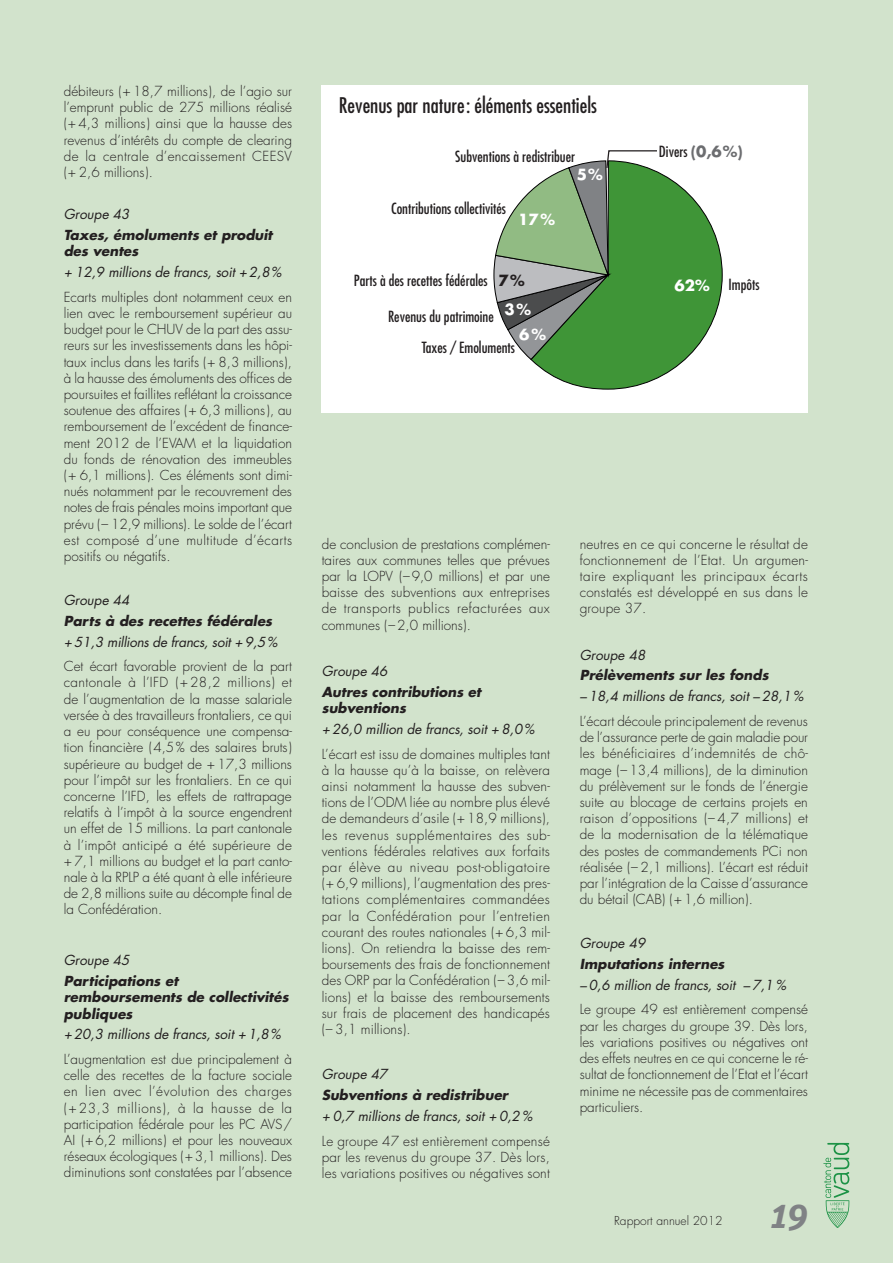
<style>
.page{position:relative;width:893px;height:1263px;background:#d2e3cc}
.page>*{position:absolute;margin:0;border:0;box-sizing:border-box;transform-origin:0 0}
.t1{font:italic 700 36px "Unit";color:#808285}
.Titre_de_graphique{font:condensed 21px "Futura";color:#231f20}
.t2{font:condensed 15px "Futura";color:#231f20}
.t3{font:700 15px "Futura";color:#fff}
.t4{font:700 15px/29.4px "Futura";color:#231f20;text-align:center}
.Texte{font:300 13.5px/16.2px "Futura";color:#231f20;text-align:justify}
.Intertitre_Comptes{font:italic 13.5px "Futura";letter-spacing:-.01em;color:#231f20}
.Intetitre_Comptes{font:italic 700 13.5px/16.5px "Futura";color:#231f20}
.t5{font:300 12px "Futura";color:#231f20}
.s1{color:#fff}
.s2{font-weight:700;font-stretch:normal;color:#6c6d70}
</style>
<div class="page">
<svg style="left:823px;top:1143px;width:26px;height:85px"></svg>
<div style="left:322px;top:86px;width:486px;height:327px;background:#fff"></div>
<svg style="left:493px;top:150px;width:230px;height:240px"></svg>
<p class="Texte" style="left:64px;top:83px;width:230px">débiteurs (+ 18,7 millions), de l’agio sur l’emprunt public de 275 millions réalisé (+ 4,3 millions) ainsi que la hausse des revenus d’intérêts du compte de clearing de la centrale d’encaissement CEESV (+ 2,6 millions).</p>
<p class="Intertitre_Comptes" style="left:64px;top:205px;width:67px">Groupe 43</p>
<p class="Intetitre_Comptes" style="left:64px;top:226px;width:210px">Taxes, émoluments et produit des ventes</p>
<p class="Intertitre_Comptes" style="left:64px;top:263px;width:219px">+ 12,9 millions de francs, soit +2,8%</p>
<p class="Texte" style="left:64px;top:289px;width:230px">Ecarts multiples dont notamment ceux en lien avec le remboursement supérieur au budget pour le CHUV de la part des assu&shy;reurs sur les investissements dans les hôpi&shy;taux inclus dans les tarifs (+ 8,3 millions), à la hausse des émoluments des offices de poursuites et faillites reflétant la croissance soutenue des affaires (+ 6,3 millions), au remboursement de l’excédent de finance&shy;ment 2012 de l’EVAM et la liquidation du fonds de rénovation des immeubles (+ 6,1 millions). Ces éléments sont dimi&shy;nués notamment par le recouvrement des notes de frais pénales moins important que prévu (– 12,9 millions). Le solde de l’écart est composé d’une multitude d’écarts positifs ou négatifs.</p>
<p class="Intertitre_Comptes" style="left:64px;top:591px;width:67px">Groupe 44</p>
<p class="Intetitre_Comptes" style="left:64px;top:612px;width:210px">Parts à des recettes fédérales</p>
<p class="Intertitre_Comptes" style="left:64px;top:632px;width:215px">+ 51,3 millions de francs, soit + 9,5%</p>
<p class="Texte" style="left:64px;top:659px;width:230px">Cet écart favorable provient de la part cantonale à l’IFD (+28,2 millions) et de l’augmentation de la masse salariale versée à des travailleurs frontaliers, ce qui a eu pour conséquence une compensa&shy;tion financière (4,5% des salaires bruts) supérieure au budget de + 17,3 millions pour l’impôt sur les frontaliers. En ce qui concerne l’IFD, les effets de rattrapage relatifs à l’impôt à la source engendrent un effet de 15 millions. La part cantonale à l’impôt anticipé a été supérieure de + 7,1 millions au budget et la part canto&shy;nale à la RPLP a été quant à elle inférieure de 2,8 millions suite au décompte final de la Confédération.</p>
<p class="Intertitre_Comptes" style="left:64px;top:950px;width:67px">Groupe 45</p>
<p class="Intetitre_Comptes" style="left:64px;top:972px;width:226px">Participations et remboursements de collectivités publiques</p>
<p class="Intertitre_Comptes" style="left:64px;top:1025px;width:219px">+20,3 millions de francs, soit +1,8%</p>
<p class="Texte" style="left:64px;top:1051px;width:230px">L’augmentation est due principalement à celle des recettes de la facture sociale en lien avec l’évolution des charges (+ 23,3 millions), à la hausse de la participation fédérale pour les PC AVS/ AI (+6,2 millions) et pour les nouveaux réseaux écologiques (+3,1 millions). Des diminutions sont constatées par l’absence</p>
<p class="Titre_de_graphique" style="left:339px;top:93px;width:260px">Revenus par nature: éléments essentiels</p>
<p class="t2" style="left:455px;top:147px;width:121px">Subventions à redistribuer</p>
<p class="t2" style="left:391px;top:200px;width:116px">Contributions collectivités</p>
<p class="t3" style="left:518px;top:209px;width:38px">17%</p>
<p class="t2" style="left:354px;top:272px;width:135px">Parts à des recettes fédérales</p>
<p class="t4" style="left:498px;top:265px;width:34px">7%<br><span class="s1">3%</span></p>
<p class="t2" style="left:388px;top:308px;width:107px">Revenus du patrimoine</p>
<p class="t3" style="left:519px;top:324px;width:28px">6%</p>
<p class="t2" style="left:422px;top:339px;width:95px">Taxes / Emoluments</p>
<p class="t3" style="left:577px;top:164px;width:28px">5%</p>
<p class="t2" style="left:659px;top:142px;width:85px">Divers <span class="s2">(0,6%)</span></p>
<p class="t3" style="left:674px;top:275px;width:37px">62%</p>
<p class="t2" style="left:728px;top:276px;width:32px">Impôts</p>
<p class="Texte" style="left:322px;top:536px;width:230px">de conclusion de prestations complémen&shy;taires aux communes telles que prévues par la LOPV (–9,0 millions) et par une baisse des subventions aux entreprises de transports publics refacturées aux communes (– 2,0 millions).</p>
<p class="Intertitre_Comptes" style="left:322px;top:662px;width:67px">Groupe 46</p>
<p class="Intetitre_Comptes" style="left:322px;top:683px;width:161px">Autres contributions et subventions</p>
<p class="Intertitre_Comptes" style="left:322px;top:720px;width:214px">+ 26,0 million de francs, soit + 8,0%</p>
<p class="Texte" style="left:322px;top:746px;width:230px">L’écart est issu de domaines multiples tant à la hausse qu’à la baisse, on relèvera ainsi notamment la hausse des subven&shy;tions de l’ODM liée au nombre plus élevé de demandeurs d’asile (+18,9 millions), les revenus supplémentaires des sub&shy;ventions fédérales relatives aux forfaits par élève au niveau post-obligatoire (+ 6,9 millions), l’augmentation des pres&shy;tations complémentaires commandées par la Confédération pour l’entretien courant des routes nationales (+ 6,3 mil&shy;lions). On retiendra la baisse des rem&shy;boursements des frais de fonctionnement des ORP par la Confédération (– 3,6 mil&shy;lions) et la baisse des remboursements sur frais de placement des handicapés (– 3,1 millions).</p>
<p class="Intertitre_Comptes" style="left:322px;top:1065px;width:67px">Groupe 47</p>
<p class="Intetitre_Comptes" style="left:322px;top:1087px;width:188px">Subventions à redistribuer</p>
<p class="Intertitre_Comptes" style="left:322px;top:1107px;width:212px">+ 0,7 millions de francs, soit + 0,2%</p>
<p class="Texte" style="left:322px;top:1133px;width:230px">Le groupe 47 est entièrement compensé par les revenus du groupe 37. Dès lors, les variations positives ou négatives sont</p>
<p class="Texte" style="left:580px;top:536px;width:230px">neutres en ce qui concerne le résultat de fonctionnement de l’Etat. Un argumen&shy;taire expliquant les principaux écarts constatés est développé en sus dans le groupe 37.</p>
<p class="Intertitre_Comptes" style="left:580px;top:645px;width:67px">Groupe 48</p>
<p class="Intetitre_Comptes" style="left:580px;top:667px;width:190px">Prélèvements sur les fonds</p>
<p class="Intertitre_Comptes" style="left:580px;top:687px;width:225px">– 18,4 millions de francs, soit – 28,1%</p>
<p class="Texte" style="left:580px;top:713px;width:230px">L’écart découle principalement de revenus de l’assurance perte de gain maladie pour les bénéficiaires d’indemnités de chô&shy;mage (– 13,4 millions), de la diminution du prélèvement sur le fonds de l’énergie suite au blocage de certains projets en raison d’oppositions (– 4,7 millions) et de la modernisation de la télématique des postes de commandements PCi non réalisée (– 2,1 millions). L’écart est réduit par l’intégration de la Caisse d’assurance du bétail (CAB) (+ 1,6 million).</p>
<p class="Intertitre_Comptes" style="left:580px;top:934px;width:67px">Groupe 49</p>
<p class="Intetitre_Comptes" style="left:580px;top:955px;width:146px">Imputations internes</p>
<p class="Intertitre_Comptes" style="left:580px;top:975px;width:208px">– 0,6 million de francs, soit – 7,1 %</p>
<p class="Texte" style="left:580px;top:1002px;width:230px">Le groupe 49 est entièrement compensé par les charges du groupe 39. Dès lors, les variations positives ou négatives ont des effets neutres en ce qui concerne le ré&shy;sultat de fonctionnement de l’Etat et l’écart minime ne nécessite pas de commentaires particuliers.</p>
<p class="t5" style="left:614px;top:1213px;width:110px">Rapport annuel 2012</p>
<h1 class="t1" style="left:771px;top:1193px;width:39px">19</h1>
</div>
